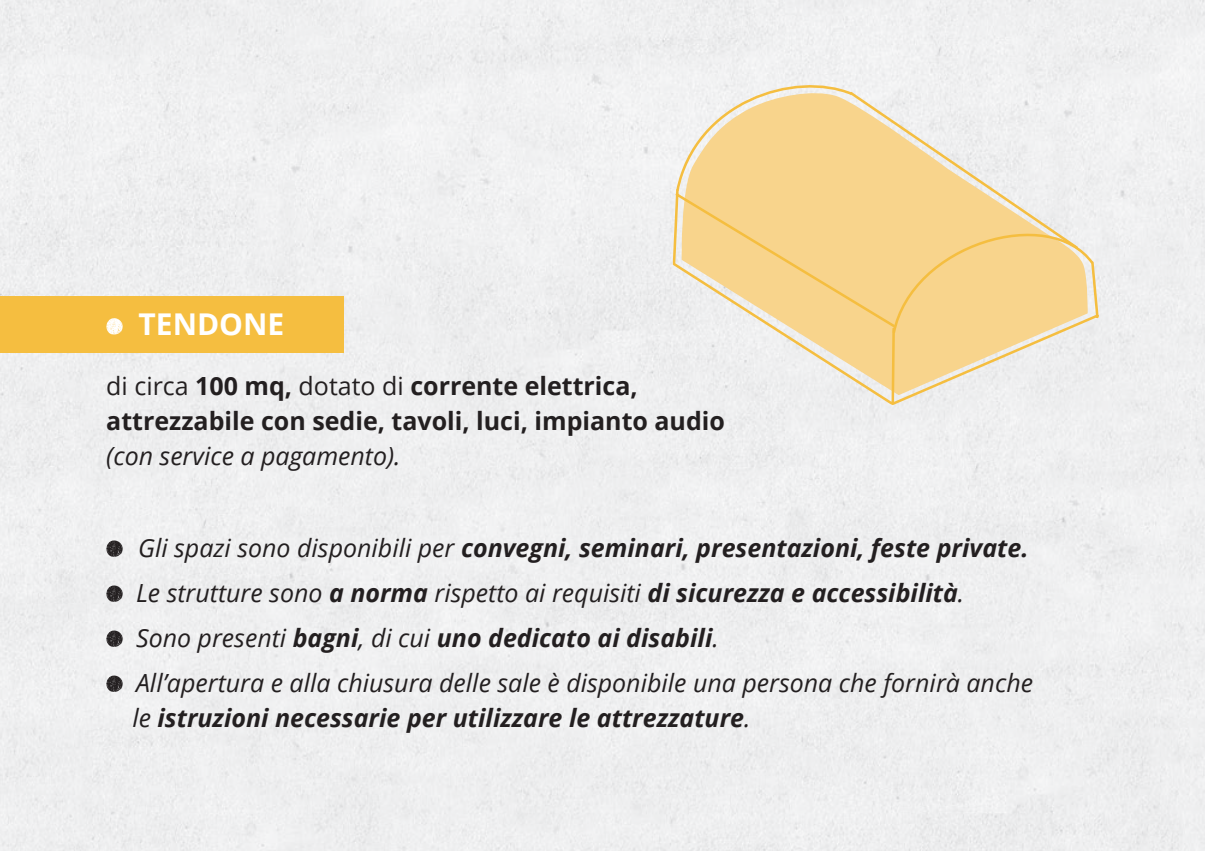
<style>
.page{position:relative;width:1205px;height:851px;background:#fff}
.page>*{position:absolute;margin:0;border:0;box-sizing:border-box;transform-origin:0 0}
.t1{font:700 30px "Open Sans";color:#fff}
.t2{font:italic 25px/45px "Open Sans";color:#231f20}
.t3{font:700 25px/35px "Open Sans";color:#231f20}
.t4{font:italic 700 25px "Open Sans";color:#231f20}
.s1{font-weight:400}
.s2{font-weight:700}
</style>
<div class="page">
<div style="left:0;top:296px;width:344px;height:57px;background:#f5be40"></div>
<svg style="left:106px;top:318px;width:17px;height:16px"></svg>
<svg style="left:106px;top:540px;width:17px;height:17px"></svg>
<svg style="left:106px;top:585px;width:17px;height:17px"></svg>
<svg style="left:106px;top:630px;width:17px;height:17px"></svg>
<svg style="left:106px;top:675px;width:17px;height:17px"></svg>
<svg style="left:670px;top:90px;width:430px;height:317px"></svg>
<svg style="left:674px;top:70px;width:181px;height:124px"></svg>
<p class="t1" style="left:138px;top:302px;width:147px">TENDONE</p>
<p class="t3" style="left:106px;top:367px;width:620px"><span class="s1">di circa</span> 100 mq, <span class="s1">dotato di</span> corrente elettrica, attrezzabile con sedie, tavoli, luci, impianto audio</p>
<p class="t2" style="left:106px;top:432px;width:296px">(con service a pagamento).</p>
<p class="t2" style="left:136px;top:524px;width:898px">Gli spazi sono disponibili per <span class="s2">convegni, seminari, presentazioni, feste private.<br></span>Le strutture sono <span class="s2">a norma</span> rispetto ai requisiti <span class="s2">di sicurezza e accessibilità</span>.<br>Sono presenti <span class="s2">bagni</span>, di cui <span class="s2">uno dedicato ai disabili</span>.<br>All’apertura e alla chiusura delle sale è disponibile una persona che fornirà anche</p>
<p class="t4" style="left:132px;top:700px;width:620px"><span class="s1">le</span> istruzioni necessarie per utilizzare le attrezzature<span class="s1">.</span></p>
</div>
